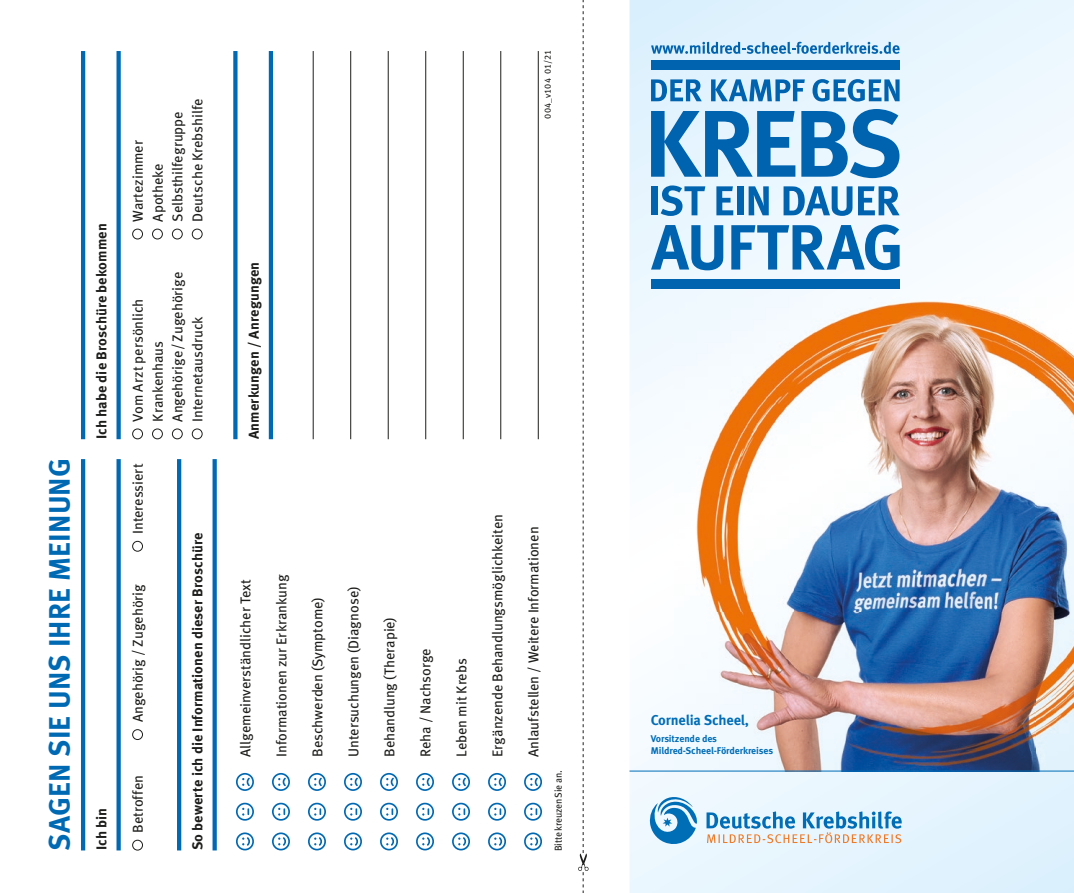
<style>
.page{position:relative;width:1074px;height:893px;background:#fff}
.page>*{position:absolute;margin:0;border:0;box-sizing:border-box;transform-origin:0 0}
.t1{font:700 29.55px "Meta Pro";letter-spacing:.01em;color:#0069b4}
.t2{font:14.25px "Meta Pro";letter-spacing:-.005em;color:#1d1d1b}
.t3{font:700 14.25px "Meta Pro";letter-spacing:.005em;color:#1d1d1b}
.t4{font:700 14.25px "Meta Pro";letter-spacing:-.01em;color:#006db7}
.t5{font:10.05px "Meta Pro";letter-spacing:-.025em;color:#1d1d1b;scale:.95 1}
.t6{font:700 9.75px/12.8px "Meta Pro";letter-spacing:-.01em;color:#006db7}
.Glossar_Fliess_book{font:9px "Meta Pro";letter-spacing:.02em;color:#1d1d1b}
</style>
<div class="page">
<svg style="left:629px;top:0;width:445px;height:893px"></svg>
<svg style="left:651px;top:79px;width:51px;height:22px"></svg>
<svg style="left:711px;top:79px;width:94px;height:22px;background:#6fa9d5"></svg>
<svg style="left:812px;top:79px;width:87px;height:23px;background:#72abd5"></svg>
<svg style="left:651px;top:111px;width:144px;height:66px;background:#5d9dce"></svg>
<svg style="left:801px;top:109px;width:98px;height:69px;background:#5e9ece"></svg>
<svg style="left:651px;top:225px;width:72px;height:45px;background:#71aad4"></svg>
<svg style="left:731px;top:224px;width:168px;height:46px"></svg>
<div style="left:651px;top:186px;width:6px;height:29px;background:#0063af"></div>
<svg style="left:660px;top:185px;width:45px;height:31px"></svg>
<svg style="left:716px;top:186px;width:17px;height:29px"></svg>
<div style="left:737px;top:186px;width:6px;height:29px;background:#0063af"></div>
<svg style="left:748px;top:186px;width:20px;height:29px"></svg>
<svg style="left:783px;top:186px;width:69px;height:30px;background:#6ea8d3"></svg>
<svg style="left:858px;top:186px;width:41px;height:29px"></svg>
<div style="left:651px;top:60px;width:248px;height:10px;background:#0063af"></div>
<div style="left:651px;top:279px;width:248px;height:10px;background:#0063af"></div>
<svg style="left:651px;top:42px;width:248px;height:12px;background:#89bade"></svg>
<img style="left:674px;top:297px;width:400px;height:474px">
<svg style="left:649px;top:794px;width:49px;height:54px"></svg>
<svg style="left:706px;top:811px;width:195px;height:32px;background:#b5cddc"></svg>
<hr style="left:629px;top:771px;width:445px;height:1px;background:#006db7">
<hr style="left:81px;top:459px;width:4px;height:391px;background:#0069b4">
<div style="left:116px;top:459px;width:5px;height:391px;background:#0069b4"></div>
<hr style="left:177px;top:459px;width:4px;height:391px;background:#0069b4">
<div style="left:212px;top:459px;width:5px;height:391px;background:#0069b4"></div>
<div style="left:132px;top:840px;width:11px;height:10px;border:1px solid #1d1d1b;border-radius:50%"></div>
<div style="left:132px;top:729px;width:11px;height:11px;border:1px solid #1d1d1b;border-radius:50%"></div>
<div style="left:132px;top:541px;width:11px;height:11px;border:1px solid #1d1d1b;border-radius:50%"></div>
<hr style="left:81px;top:51px;width:4px;height:388px;background:#0069b4">
<div style="left:116px;top:51px;width:5px;height:388px;background:#0069b4"></div>
<svg style="left:233px;top:51px;width:4px;height:388px;background:#1273b9"></svg>
<hr style="left:269px;top:51px;width:4px;height:388px;background:#0069b4">
<hr style="left:313px;top:51px;width:1px;height:388px;background:#1d1d1b">
<hr style="left:350px;top:51px;width:1px;height:388px;background:#1d1d1b">
<hr style="left:388px;top:51px;width:1px;height:388px;background:#1d1d1b">
<hr style="left:425px;top:51px;width:1px;height:388px;background:#1d1d1b">
<hr style="left:463px;top:51px;width:1px;height:388px;background:#1d1d1b">
<hr style="left:500px;top:51px;width:1px;height:388px;background:#1d1d1b">
<hr style="left:538px;top:51px;width:1px;height:388px;background:#1d1d1b">
<div style="left:132px;top:429px;width:11px;height:10px;border:1px solid #1d1d1b;border-radius:50%"></div>
<div style="left:132px;top:229px;width:11px;height:10px;border:1px solid #1d1d1b;border-radius:50%"></div>
<div style="left:152px;top:429px;width:11px;height:10px;border:1px solid #1d1d1b;border-radius:50%"></div>
<div style="left:152px;top:229px;width:11px;height:10px;border:1px solid #1d1d1b;border-radius:50%"></div>
<div style="left:172px;top:429px;width:11px;height:10px;border:1px solid #1d1d1b;border-radius:50%"></div>
<div style="left:172px;top:229px;width:11px;height:10px;border:1px solid #1d1d1b;border-radius:50%"></div>
<div style="left:192px;top:429px;width:10px;height:10px;border:1px solid #1d1d1b;border-radius:50%"></div>
<div style="left:192px;top:229px;width:10px;height:10px;border:1px solid #1d1d1b;border-radius:50%"></div>
<svg style="left:578px;top:0;width:10px;height:893px"></svg>
<svg style="left:524px;top:773px;width:18px;height:77px"></svg>
<svg style="left:488px;top:773px;width:18px;height:77px"></svg>
<svg style="left:452px;top:773px;width:18px;height:77px"></svg>
<svg style="left:416px;top:773px;width:18px;height:77px"></svg>
<svg style="left:380px;top:773px;width:18px;height:77px"></svg>
<svg style="left:344px;top:773px;width:18px;height:77px"></svg>
<svg style="left:308px;top:773px;width:18px;height:77px"></svg>
<svg style="left:272px;top:773px;width:18px;height:77px"></svg>
<svg style="left:236px;top:773px;width:18px;height:77px"></svg>
<p class="t1" style="left:36px;top:851px;width:394px;rotate:-90deg">SAGEN SIE UNS IHRE MEINUNG</p>
<p class="t3" style="left:90px;top:439px;width:217px;rotate:-90deg">Ich habe die Broschüre bekommen</p>
<p class="t3" style="left:90px;top:850px;width:44px;rotate:-90deg">Ich bin</p>
<p class="t2" style="left:127px;top:222px;width:83px;rotate:-90deg">Wartezimmer</p>
<p class="t2" style="left:187px;top:222px;width:125px;rotate:-90deg">Deutsche Krebshilfe</p>
<p class="t2" style="left:167px;top:222px;width:112px;rotate:-90deg">Selbsthilfegruppe</p>
<p class="t2" style="left:147px;top:222px;width:60px;rotate:-90deg">Apotheke</p>
<p class="t2" style="left:127px;top:422px;width:124px;rotate:-90deg">Vom Arzt persönlich</p>
<p class="t2" style="left:147px;top:422px;width:82px;rotate:-90deg">Krankenhaus</p>
<p class="t2" style="left:167px;top:422px;width:151px;rotate:-90deg">Angehörige/Zugehörige</p>
<p class="t2" style="left:187px;top:422px;width:107px;rotate:-90deg">Internetausdruck</p>
<p class="t2" style="left:127px;top:534px;width:72px;rotate:-90deg">Interessiert</p>
<p class="t2" style="left:127px;top:722px;width:140px;rotate:-90deg">Angehörig / Zugehörig</p>
<p class="t2" style="left:127px;top:833px;width:59px;rotate:-90deg">Betroffen</p>
<p class="t3" style="left:186px;top:850px;width:319px;rotate:-90deg">So bewerte ich die Informationen dieser Broschüre</p>
<p class="Glossar_Fliess_book" style="left:541px;top:119px;width:70px;rotate:-90deg">004_v104 01/21</p>
<p class="t3" style="left:243px;top:439px;width:179px;rotate:-90deg">Anmerkungen / Anregungen</p>
<p class="t2" style="left:235px;top:757px;width:179px;rotate:-90deg">Allgemeinverständlicher Text</p>
<p class="t2" style="left:271px;top:757px;width:184px;rotate:-90deg">Informationen zur Erkrankung</p>
<p class="t2" style="left:307px;top:757px;width:161px;rotate:-90deg">Beschwerden (Symptome)</p>
<p class="t2" style="left:343px;top:757px;width:172px;rotate:-90deg">Untersuchungen (Diagnose)</p>
<p class="t2" style="left:379px;top:757px;width:141px;rotate:-90deg">Behandlung (Therapie)</p>
<p class="t2" style="left:415px;top:757px;width:110px;rotate:-90deg">Reha / Nachsorge</p>
<p class="t2" style="left:451px;top:757px;width:100px;rotate:-90deg">Leben mit Krebs</p>
<p class="t2" style="left:487px;top:757px;width:244px;rotate:-90deg">Ergänzende Behandlungsmöglichkeiten</p>
<p class="t2" style="left:523px;top:757px;width:232px;rotate:-90deg">Anlaufstellen / Weitere Informationen</p>
<p class="t5" style="left:550px;top:851px;width:86px;rotate:-90deg">Bitte kreuzen Sie an.</p>
<p class="t4" style="left:651px;top:709px;width:100px">Cornelia Scheel,</p>
<p class="t6" style="left:651px;top:731px;width:124px">Vorsitzende des<br>Mildred-Scheel-Förderkreises</p>
</div>
